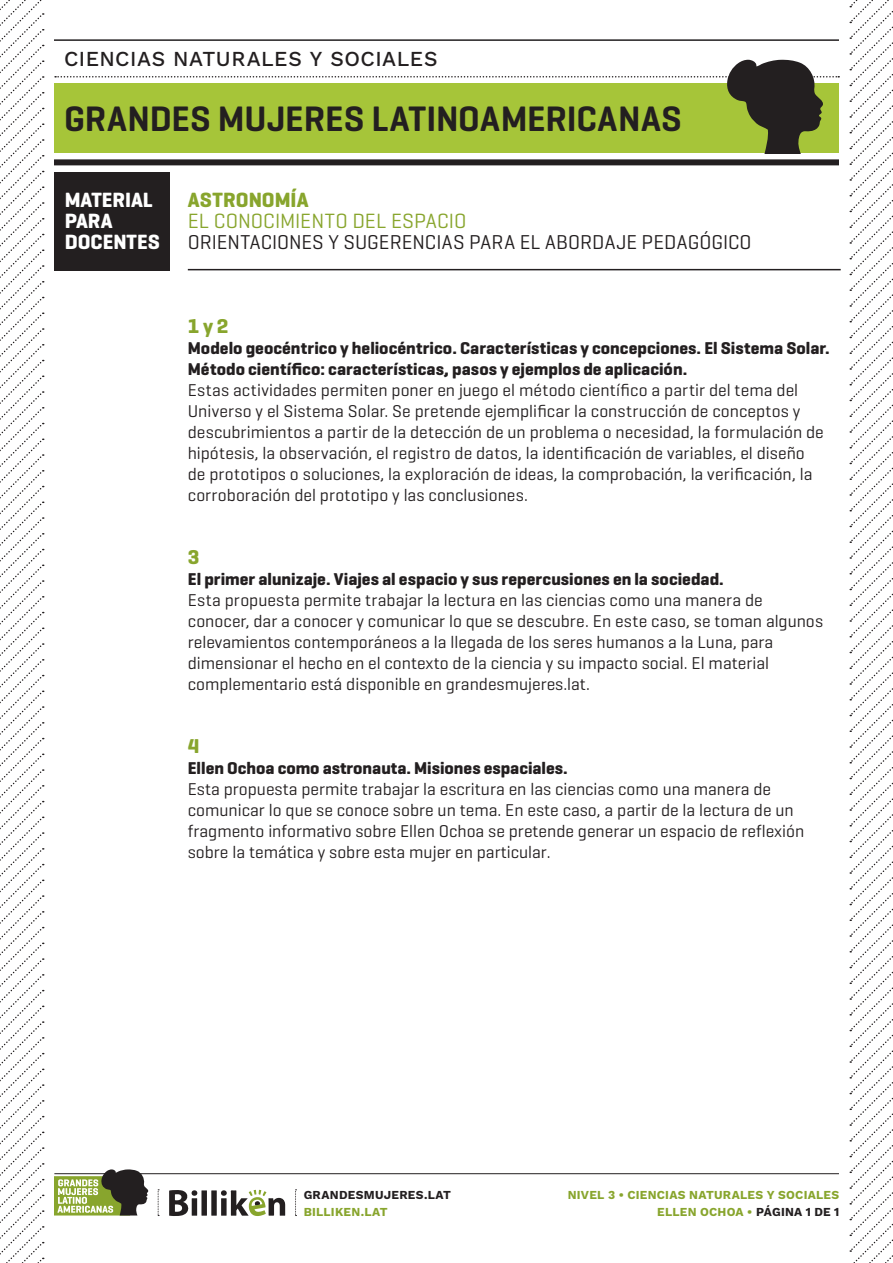
<style>
.page{position:relative;width:893px;height:1263px;background:#fff}
.page>*{position:absolute;margin:0;border:0;box-sizing:border-box;transform-origin:0 0}
.t1{font:600 36px "Geogrotesque";color:#231f20}
.t2{font:21px "Work Sans";letter-spacing:.025em;color:#231f20}
.TITULO_INTEGRADO{font:21px "Geogrotesque";letter-spacing:.005em;color:#88a52d}
.TITULO_INTEGRADO-2{font:700 21px/21px "Geogrotesque";color:#fff}
.TITULO_INTEGRADO-3{font:700 21px "Geogrotesque";color:#88a52d}
._1_2_3{font:20.4px "Geogrotesque";letter-spacing:.005em;color:#231f20}
._1_2_3-2{font:700 20.4px "Geogrotesque";color:#88a52d}
.TEXTO_BASE{font:700 20.4px "Geogrotesque";color:#88a52d}
.TEXTO_BASE-2{font:17.4px/21px "Geogrotesque";color:#231f20}
.TEXTO_BASE-3{font:700 17.4px/21px "Geogrotesque";color:#231f20}
.t3{font:12px/17px "Work Sans";letter-spacing:.02em;color:#88a52d;text-align:right}
.t4{font:12px "Work Sans";letter-spacing:.025em;color:#231f20}
.s1{font-weight:700}
.s2{color:#231f20}
</style>
<div class="page">
<div style="left:54px;top:159px;width:785px;height:6px;background:#231f20"></div>
<hr style="left:54px;top:39px;width:785px;height:2px;background:#231f20">
<svg style="left:55px;top:60px;width:784px;height:93px"></svg>
<hr style="left:54px;top:1173px;width:785px;height:1px;background:#231f20">
<svg style="left:169px;top:1190px;width:116px;height:26px"></svg>
<svg style="left:158px;top:1189px;width:1px;height:27px"></svg>
<svg style="left:295px;top:1189px;width:2px;height:27px"></svg>
<svg style="left:54px;top:1169px;width:95px;height:46px"></svg>
<div style="left:54px;top:172px;width:116px;height:98px;background:#231f20"></div>
<hr style="left:188px;top:269px;width:653px;height:1px;background:#231f20">
<svg style="left:849px;top:0;width:44px;height:1263px"></svg>
<svg style="left:0;top:0;width:44px;height:1263px"></svg>
<p class="t2" style="left:64px;top:43px;width:375px">CIENCIAS NATURALES Y SOCIALES</p>
<h1 class="t1" style="left:64px;top:96px;width:619px">GRANDES MUJERES LATINOAMERICANAS</h1>
<p class="TITULO_INTEGRADO-2" style="left:65px;top:190px;width:97px">MATERIAL<br>PARA<br>DOCENTES</p>
<p class="TITULO_INTEGRADO-3" style="left:188px;top:187px;width:122px">ASTRONOMÍA</p>
<p class="TITULO_INTEGRADO" style="left:188px;top:208px;width:280px">EL CONOCIMIENTO DEL ESPACIO</p>
<p class="_1_2_3" style="left:188px;top:230px;width:565px">ORIENTACIONES Y SUGERENCIAS PARA EL ABORDAJE PEDAGÓGICO</p>
<p class="_1_2_3-2" style="left:188px;top:314px;width:42px">1 y 2</p>
<p class="TEXTO_BASE-3" style="left:188px;top:338px;width:643px">Modelo geocéntrico y heliocéntrico. Características y concepciones. El Sistema Solar.<br>Método científico: características, pasos y ejemplos de aplicación.</p>
<p class="TEXTO_BASE-2" style="left:188px;top:379px;width:637px">Estas actividades permiten poner en juego el método científico a partir del tema del Universo y el Sistema Solar. Se pretende ejemplificar la construcción de conceptos y descubrimientos a partir de la detección de un problema o necesidad, la formulación de hipótesis, la observación, el registro de datos, la identificación de variables, el diseño de prototipos o soluciones, la exploración de ideas, la comprobación, la verificación, la corroboración del prototipo y las conclusiones.</p>
<p class="_1_2_3-2" style="left:188px;top:545px;width:13px">3</p>
<p class="TEXTO_BASE-3" style="left:188px;top:569px;width:537px">El primer alunizaje. Viajes al espacio y sus repercusiones en la sociedad.</p>
<p class="TEXTO_BASE-2" style="left:188px;top:589px;width:637px">Esta propuesta permite trabajar la lectura en las ciencias como una manera de conocer, dar a conocer y comunicar lo que se descubre. En este caso, se toman algunos relevamientos contemporáneos a la llegada de los seres humanos a la Luna, para dimensionar el hecho en el contexto de la ciencia y su impacto social. El material complementario está disponible en grandesmujeres.lat.</p>
<p class="TEXTO_BASE" style="left:188px;top:734px;width:13px">4</p>
<p class="TEXTO_BASE-2" style="left:188px;top:757px;width:618px"><span class="s1">Ellen Ochoa como astronauta. Misiones espaciales.<br></span>Esta propuesta permite trabajar la escritura en las ciencias como una manera de comunicar lo que se conoce sobre un tema. En este caso, a partir de la lectura de un fragmento informativo sobre Ellen Ochoa se pretende generar un espacio de reflexión sobre la temática y sobre esta mujer en particular.</p>
<p class="t4" style="left:304px;top:1185px;width:149px">GRANDESMUJERES.LAT</p>
<p class="t3" style="left:304px;top:1202px;width:86px">BILLIKEN.LAT</p>
<p class="t3" style="left:568px;top:1185px;width:273px">NIVEL 3 • CIENCIAS NATURALES Y SOCIALES<br>ELLEN OCHOA • <span class="s2">PÁGINA 1 DE 1</span></p>
</div>
